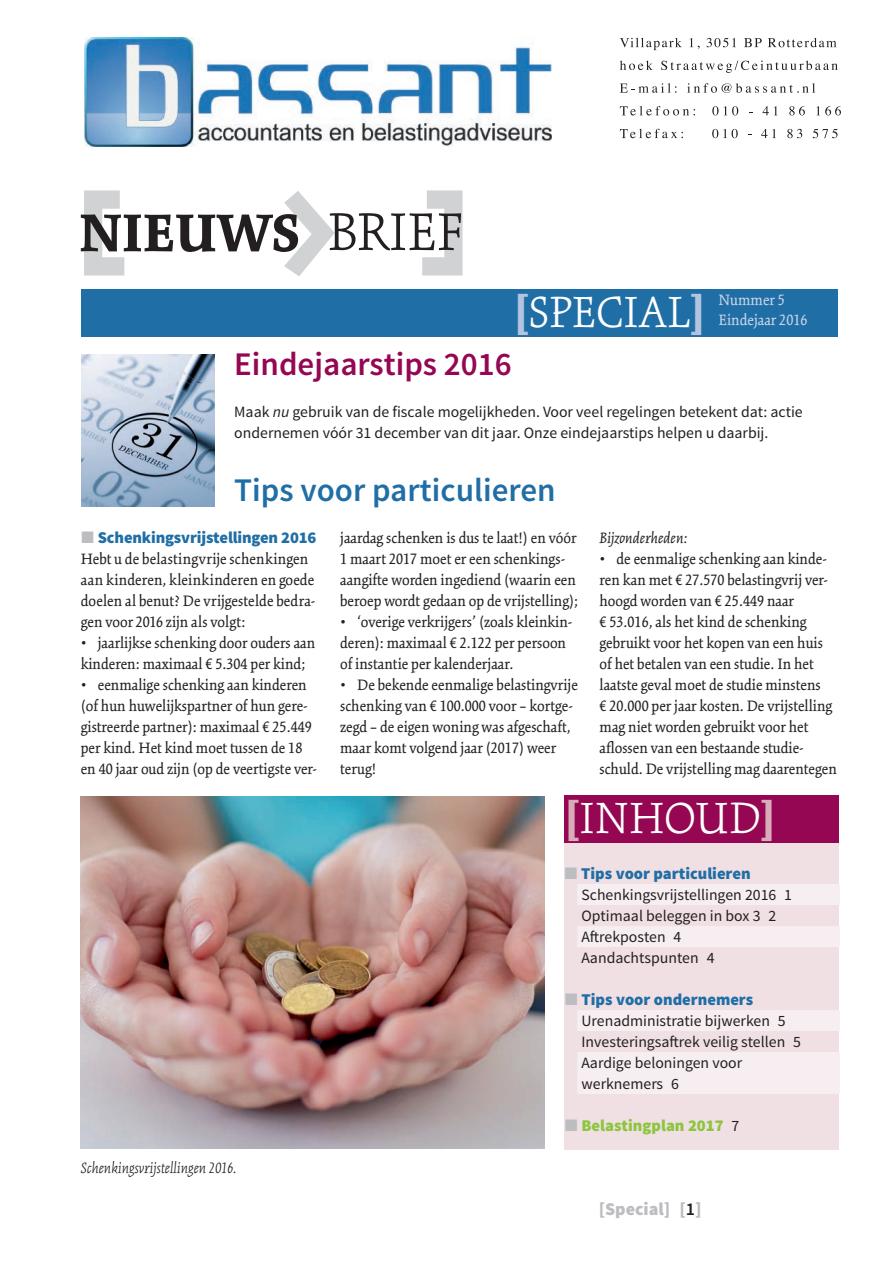
<style>
.page{position:relative;width:893px;height:1263px;background:#fff}
.page>*{position:absolute;margin:0;border:0;box-sizing:border-box;transform-origin:0 0}
.t1{font:900 58.2px "Kinesis Std";color:#231f20}
.t2{font:300 48px "Kinesis Std";color:#fff}
.t3{font:600 33px "Source Sans Pro";color:#206ea6}
.t4{font:600 33px "Source Sans Pro";color:#950752}
.t5{font:900 18px "Source Sans Pro";color:#bcbdc0}
.t6{font:16.5px/21px "Kinesis Std";color:#231f20}
.t7{font:900 16.5px "Source Sans Pro";color:#206ea6}
.t8{font:italic 300 16.5px "Kinesis Std";color:#231f20}
.t9{font:16.5px "Kinesis Std";color:#c9d7e9}
.t10{font:900 16.5px "Source Sans Pro";color:#8bc63e}
.t11{font:italic 16.5px "Kinesis Std";color:#231f20}
.t12{font:15.75px/21px "Source Sans Pro";color:#231f20}
.s1{font-weight:300}
.s2{font-weight:900;color:#b3c4de}
.s3{font-style:italic}
.s4{font-family:"Mathematical Pi Six";font-weight:400;color:#bcbdc0}
.s5{font-weight:900;color:#d7acb9}
.s6{font-weight:400;font-size:15.75px;color:#231f20}
.s7{font-weight:600;color:#231f20}
</style>
<div class="page">
<svg style="left:620px;top:38px;width:62px;height:12px"></svg>
<svg style="left:690px;top:38px;width:10px;height:11px"></svg>
<svg style="left:707px;top:38px;width:29px;height:9px"></svg>
<svg style="left:744px;top:38px;width:18px;height:9px"></svg>
<svg style="left:768px;top:38px;width:69px;height:9px"></svg>
<svg style="left:620px;top:61px;width:33px;height:9px"></svg>
<svg style="left:661px;top:61px;width:177px;height:12px"></svg>
<svg style="left:620px;top:83px;width:57px;height:10px"></svg>
<svg style="left:687px;top:83px;width:128px;height:10px"></svg>
<svg style="left:620px;top:106px;width:75px;height:10px"></svg>
<svg style="left:712px;top:106px;width:6px;height:9px"></svg>
<svg style="left:724px;top:106px;width:14px;height:9px"></svg>
<svg style="left:762px;top:106px;width:15px;height:9px"></svg>
<svg style="left:789px;top:106px;width:16px;height:9px"></svg>
<svg style="left:816px;top:106px;width:25px;height:9px"></svg>
<svg style="left:620px;top:129px;width:63px;height:9px"></svg>
<svg style="left:712px;top:129px;width:26px;height:9px"></svg>
<svg style="left:761px;top:129px;width:15px;height:9px"></svg>
<svg style="left:787px;top:129px;width:15px;height:9px"></svg>
<svg style="left:813px;top:129px;width:25px;height:9px"></svg>
<img style="left:84px;top:38px;width:467px;height:109px">
<svg style="left:284px;top:191px;width:51px;height:85px"></svg>
<svg style="left:84px;top:190px;width:40px;height:85px"></svg>
<svg style="left:422px;top:190px;width:41px;height:85px"></svg>
<div style="left:81px;top:289px;width:757px;height:47px;background:#206ea6"></div>
<div style="left:564px;top:838px;width:274px;height:311px;background:#f0dfe3"></div>
<div style="left:564px;top:796px;width:274px;height:47px;background:#950752"></div>
<div style="left:577px;top:884px;width:263px;height:21px;background:#f6eef1"></div>
<div style="left:577px;top:926px;width:263px;height:21px;background:#f6eef1"></div>
<div style="left:577px;top:1010px;width:263px;height:21px;background:#f6eef1"></div>
<div style="left:577px;top:1052px;width:263px;height:21px;background:#f6eef1"></div>
<div style="left:577px;top:1073px;width:263px;height:21px;background:#f6eef1"></div>
<img style="left:81px;top:354px;width:133px;height:152px">
<img style="left:81px;top:796px;width:463px;height:353px">
<h1 class="t1" style="left:80px;top:198px;width:385px">NIEUWS <span class="s1">BRIEF</span></h1>
<h2 class="t2" style="left:513px;top:284px;width:194px"><span class="s2">[</span>SPECIAL<span class="s2">]</span></h2>
<p class="t9" style="left:719px;top:291px;width:68px">Nummer 5</p>
<p class="t9" style="left:719px;top:311px;width:90px">Eindejaar 2016</p>
<h3 class="t4" style="left:234px;top:343px;width:279px">Eindejaarstips 2016</h3>
<p class="t12" style="left:234px;top:402px;width:570px">Maak <span class="s3">nu</span> gebruik van de fiscale mogelijkheden. Voor veel regelingen betekent dat: actie ondernemen vóór 31 december van dit jaar. Onze eindejaarstips helpen u daarbij.</p>
<h3 class="t3" style="left:234px;top:469px;width:323px">Tips voor particulieren</h3>
<p class="t7" style="left:81px;top:527px;width:237px"><span class="s4">J</span> Schenkingsvrijstellingen 2016</p>
<p class="t6" style="left:81px;top:548px;width:236px">Hebt u de belastingvrije schenkingen aan kinderen, kleinkinderen en goede doelen al benut? De vrijgestelde bedra&shy;gen voor 2016 zijn als volgt:</p>
<p class="t6" style="left:81px;top:632px;width:236px">• jaarlijkse schenking door ouders aan kinderen: maximaal € 5.304 per kind;</p>
<p class="t6" style="left:81px;top:674px;width:238px">• eenmalige schenking aan kinderen (of hun huwelijkspartner of hun gere&shy;gistreerde partner): maximaal € 25.449 per kind. Het kind moet tussen de 18 en 40 jaar oud zijn (op de veertigste ver-</p>
<p class="t8" style="left:81px;top:1159px;width:158px">Schenkingsvrijstellingen 2016.</p>
<p class="t6" style="left:340px;top:527px;width:240px">jaardag schenken is dus te laat!) en vóór 1 maart 2017 moet er een schenkings&shy;aangifte worden ingediend (waarin een beroep wordt gedaan op de vrijstelling);</p>
<p class="t6" style="left:340px;top:611px;width:234px">• ‘overige verkrijgers’ (zoals kleinkin&shy;deren): maximaal € 2.122 per persoon of instantie per kalenderjaar.</p>
<p class="t6" style="left:340px;top:674px;width:239px">• De bekende eenmalige belastingvrije schenking van € 100.000 voor – kortge&shy;zegd – de eigen woning was afgeschaft, maar komt volgend jaar (2017) weer terug!</p>
<p class="t11" style="left:600px;top:529px;width:90px">Bijzonderheden:</p>
<p class="t6" style="left:600px;top:548px;width:239px">• de eenmalige schenking aan kinde&shy;ren kan met € 27.570 belastingvrij ver&shy;hoogd worden van € 25.449 naar<br>€ 53.016, als het kind de schenking gebruikt voor het kopen van een huis of het betalen van een studie. In het laatste geval moet de studie minstens<br>€ 20.000 per jaar kosten. De vrijstelling mag niet worden gebruikt voor het aflossen van een bestaande studie&shy;schuld. De vrijstelling mag daarentegen</p>
<h2 class="t2" style="left:564px;top:790px;width:214px"><span class="s5">[</span>INHOUD<span class="s5">]</span></h2>
<p class="t7" style="left:564px;top:863px;width:188px"><span class="s4">J</span> Tips voor particulieren</p>
<p class="t12" style="left:581px;top:885px;width:212px">Schenkingsvrijstellingen 2016 1<br>Optimaal beleggen in box 3 2<br>Aftrekposten 4<br>Aandachtspunten 4</p>
<p class="t7" style="left:564px;top:989px;width:190px"><span class="s4">J</span> Tips voor ondernemers</p>
<p class="t12" style="left:581px;top:1011px;width:221px">Urenadministratie bijwerken 5<br>Investeringsaftrek veilig stellen 5<br>Aardige beloningen voor werknemers 6</p>
<p class="t10" style="left:564px;top:1115px;width:176px"><span class="s4">J</span> Belastingplan 2017 <span class="s6">7</span></p>
<p class="t5" style="left:599px;top:1197px;width:104px">[Special] [<span class="s7">1</span>]</p>
</div>
